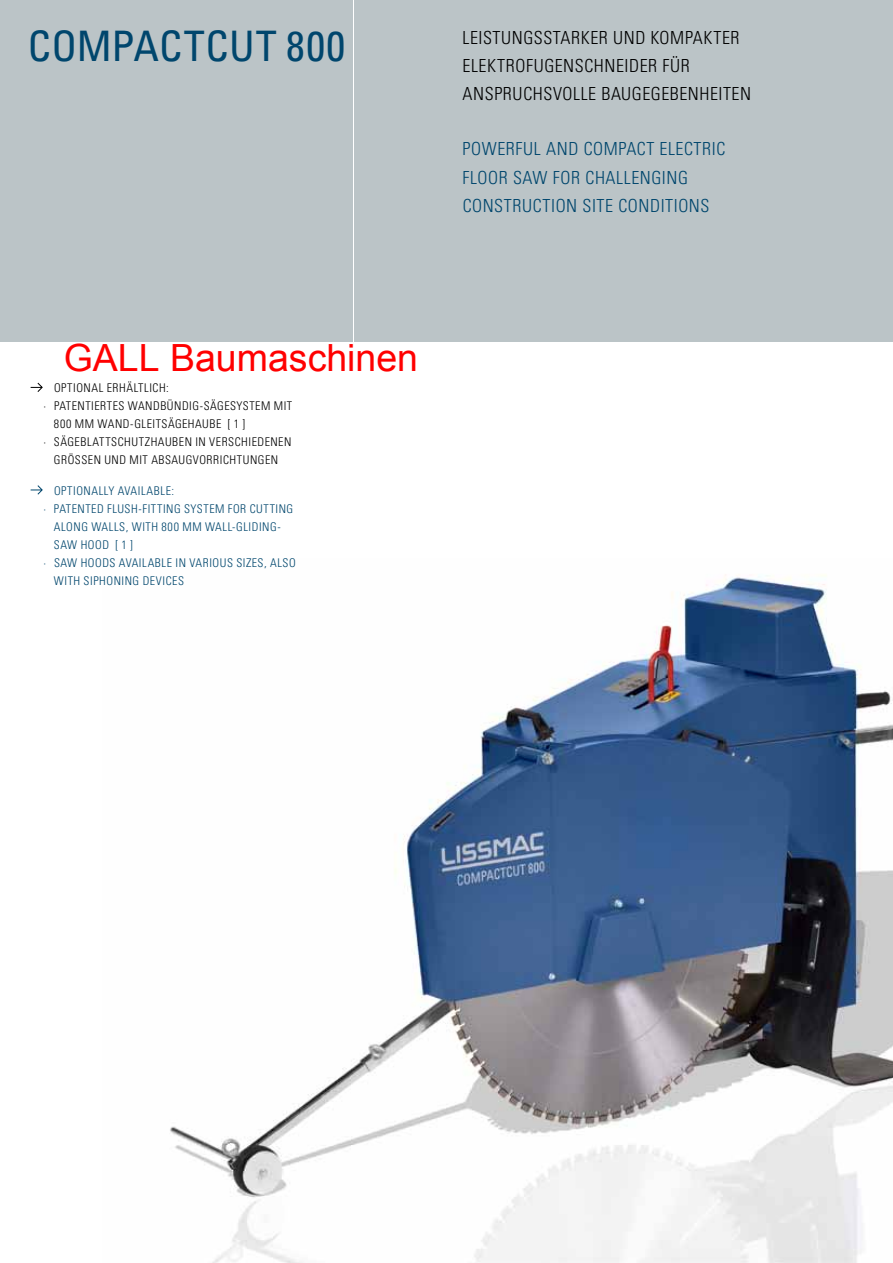
<style>
.page{position:relative;width:893px;height:1263px;background:#fff}
.page>*{position:absolute;margin:0;border:0;box-sizing:border-box;transform-origin:0 0}
.t1{font:condensed 42px "Univers";letter-spacing:.01em;color:#00466d}
.t2{font:37.5px "Arial";color:#f00}
.t3{font:300 condensed 18px "Univers";letter-spacing:.035em;color:#000}
.t4{font:300 condensed 18px/28px "Univers";letter-spacing:.035em;color:#00466d;text-align:right}
.t5{font:300 condensed 12px/18px "Univers";letter-spacing:.045em;color:#00466d}
.t6{font:300 condensed 12px "Univers";letter-spacing:.05em;color:#000}
</style>
<div class="page">
<img style="left:170px;top:575px;width:723px;height:688px">
<div style="left:355px;top:0;width:538px;height:342px;background:#bbc4c7"></div>
<div style="left:0;top:0;width:353px;height:342px;background:#bbc4c7"></div>
<svg style="left:30px;top:485px;width:13px;height:10px"></svg>
<svg style="left:30px;top:382px;width:13px;height:10px"></svg>
<h1 class="t1" style="left:28px;top:19px;width:319px">COMPACTCUT 800</h1>
<h3 class="t3" style="left:463px;top:26px;width:16px">LEIST</h3>
<h3 class="t3" style="left:501px;top:26px;width:22px">UNGSSTA</h3>
<h3 class="t3" style="left:571px;top:26px;width:132px">RKER UND KOMPAKTE</h3>
<h3 class="t3" style="left:730px;top:26px;width:10px">R</h3>
<h3 class="t3" style="left:463px;top:55px;width:10px">ELEKT</h3>
<h3 class="t3" style="left:506px;top:55px;width:49px">ROFUGENSCHNEIDE</h3>
<h3 class="t3" style="left:648px;top:55px;width:43px">R FÜR</h3>
<h3 class="t3" style="left:463px;top:83px;width:72px">ANSPRUCHSV</h3>
<h3 class="t3" style="left:562px;top:83px;width:80px">OLLE BAUGEGEBENHEITEN</h3>
<h3 class="t4" style="left:463px;top:135px;width:95px">POWERFUL AND</h3>
<h3 class="t4" style="left:584px;top:135px;width:53px">COMPACT</h3>
<h3 class="t4" style="left:660px;top:135px;width:10px">ELECT</h3>
<h3 class="t4" style="left:702px;top:135px;width:17px">RIC</h3>
<h3 class="t4" style="left:463px;top:163px;width:63px">FLOOR SAW</h3>
<h3 class="t4" style="left:463px;top:163px;width:133px">FOR CHALLENGING<br>CONSTRUCTION SITE</h3>
<h3 class="t4" style="left:618px;top:191px;width:29px">CONDITI</h3>
<h3 class="t4" style="left:678px;top:191px;width:21px">ONS</h3>
<h2 class="t2" style="left:64px;top:333px;width:356px">GALL Baumaschinen</h2>
<p class="t6" style="left:43px;top:381px;width:48px">OPTIONAL</p>
<p class="t6" style="left:107px;top:381px;width:20px">ERHÄLTLICH</p>
<p class="t6" style="left:166px;top:381px;width:4px">:</p>
<p class="t6" style="left:43px;top:399px;width:10px">· PATENTIE</p>
<p class="t6" style="left:100px;top:399px;width:14px">RTES</p>
<p class="t6" style="left:128px;top:399px;width:19px">WANDB</p>
<p class="t6" style="left:167px;top:399px;width:15px">ÜNDIG</p>
<p class="t6" style="left:200px;top:399px;width:18px">-SÄGES</p>
<p class="t6" style="left:236px;top:399px;width:14px">YSTEM</p>
<p class="t6" style="left:274px;top:399px;width:7px">MIT</p>
<p class="t6" style="left:54px;top:417px;width:62px">800 MM WAND</p>
<p class="t6" style="left:130px;top:417px;width:12px">-GLEITSÄGEHA</p>
<p class="t6" style="left:202px;top:417px;width:45px">UBE [ 1 ]</p>
<p class="t6" style="left:43px;top:435px;width:25px">· SÄGEBLATTSCH</p>
<p class="t6" style="left:132px;top:435px;width:48px">UTZHAUBEN</p>
<p class="t6" style="left:195px;top:435px;width:40px">IN VERSCHIEDENEN</p>
<p class="t6" style="left:54px;top:453px;width:83px">GRÖSSEN UND MIT</p>
<p class="t6" style="left:151px;top:453px;width:75px">ABSAUGVORRICHT</p>
<p class="t6" style="left:243px;top:453px;width:15px">UNGEN</p>
<p class="t5" style="left:43px;top:481px;width:48px">OPTIONALL</p>
<p class="t5" style="left:108px;top:481px;width:17px">Y AVAILABLE</p>
<p class="t5" style="left:171px;top:481px;width:4px">:</p>
<p class="t5" style="left:43px;top:499px;width:11px">· PATENTED</p>
<p class="t5" style="left:107px;top:499px;width:42px">FLUSH-FITTING</p>
<p class="t5" style="left:184px;top:499px;width:21px">SYSTEM</p>
<p class="t5" style="left:228px;top:499px;width:43px">FOR CUTTING</p>
<p class="t5" style="left:31px;top:517px;width:10px">AL</p>
<p class="t5" style="left:66px;top:517px;width:33px">ONG WALLS</p>
<p class="t5" style="left:126px;top:517px;width:14px">, WITH</p>
<p class="t5" style="left:161px;top:517px;width:52px">800 MM WALL</p>
<p class="t5" style="left:232px;top:517px;width:11px">-GLIDING</p>
<p class="t5" style="left:277px;top:517px;width:5px">-</p>
<p class="t5" style="left:31px;top:535px;width:11px">SAW</p>
<p class="t5" style="left:43px;top:535px;width:91px;text-indent:37px">HOOD [ 1 ] · SAW HOODS AVAILABLE</p>
<p class="t5" style="left:176px;top:553px;width:122px">IN VARIOUSSIZES, ALSO</p>
<p class="t5" style="left:31px;top:571px;width:10px">WITH</p>
<p class="t5" style="left:84px;top:571px;width:38px">SIPHONING</p>
<p class="t5" style="left:143px;top:571px;width:7px">DEVICES</p>
</div>
